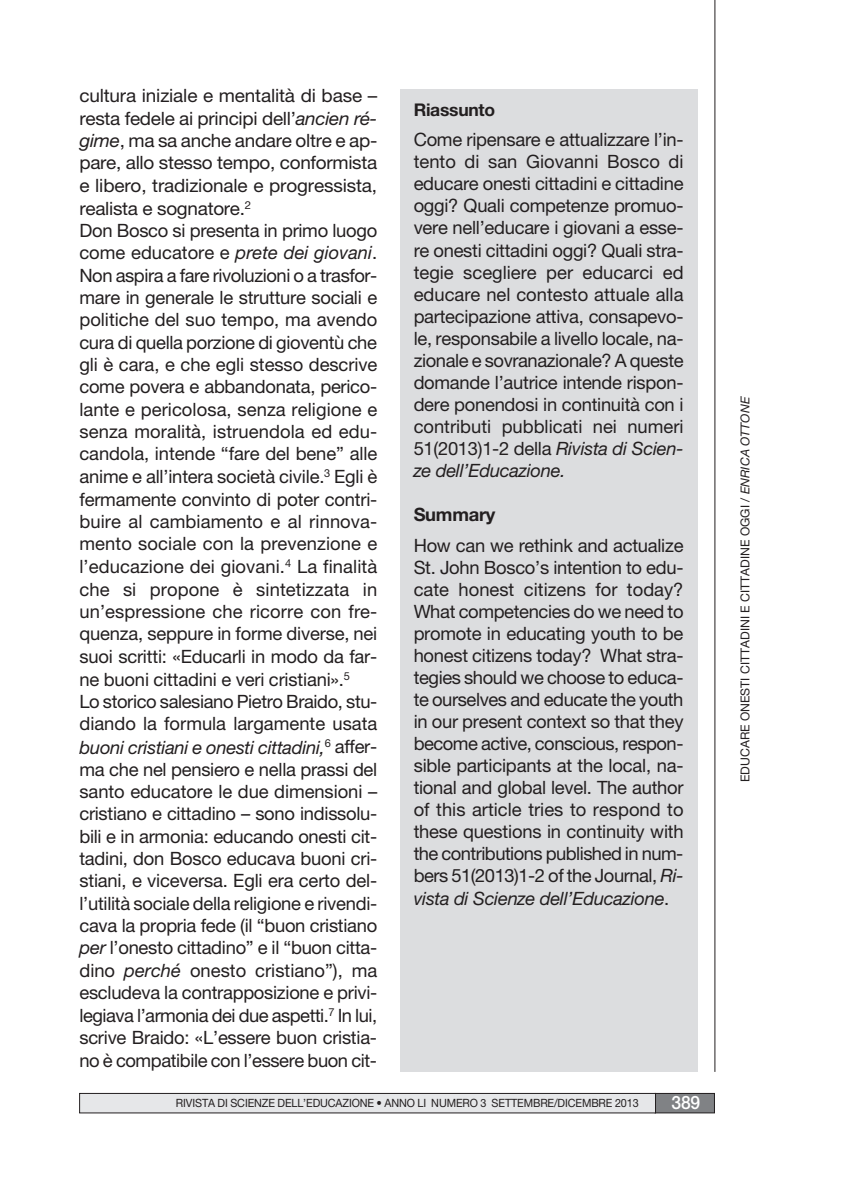
<style>
.page{position:relative;width:844px;height:1191px;background:#fff}
.page>*{position:absolute;margin:0;border:0;box-sizing:border-box;transform-origin:0 0}
.t1{font:18.38px/22.4px "Helvetica Neue LT Pro";letter-spacing:-.01em;color:#231f20}
.t2{font:500 18.38px "Helvetica Neue LT Pro";color:#fff;scale:.95 1}
.t3{font:700 17.5px "Helvetica Neue LT Pro";letter-spacing:-.015em;color:#231f20}
.t4{font:12.25px "Helvetica Neue LT Pro";color:#231f20}
.t5{font:11.38px "Helvetica Neue LT Pro";letter-spacing:-.01em;color:#231f20;scale:.95 1}
.s1{font-style:italic}
.s2{font-weight:700}
</style>
<div class="page">
<div style="left:399px;top:89px;width:298px;height:983px;background:#dcdddf"></div>
<div style="left:655px;top:1093px;width:59px;height:20px;background:#808285"></div>
<div style="left:654px;top:1093px;width:60px;height:20px;border:1px solid #231f20"></div>
<div style="left:80px;top:1093px;width:575px;height:20px;background:#e6e7e9"></div>
<div style="left:79px;top:1093px;width:576px;height:20px;border:1px solid #231f20"></div>
<hr style="left:714px;top:0;width:1px;height:1071px;background:#231f20">
<p class="t1" style="left:79px;top:86px;width:299px">cultura iniziale e mentalità di base – resta fedele ai principi dell’<span class="s1">ancien ré&shy;gime</span>, ma sa anche andare oltre e ap&shy;pare, allo stesso tempo, conformista e libero, tradizionale e progressista, realista e sognatore.<sup>2<br></sup>Don Bosco si presenta in primo luogo come educatore e <span class="s1">prete dei giovani</span>.<br>Non aspira a fare rivoluzioni o a trasfor&shy;mare in generale le strutture sociali e politiche del suo tempo, ma avendo cura di quella porzione di gioventù che gli è cara, e che egli stesso descrive come povera e abbandonata, perico&shy;lante e pericolosa, senza religione e senza moralità, istruendola ed edu&shy;candola, intende “fare del bene” alle anime e all’intera società civile.<sup>3</sup> Egli è fermamente convinto di poter contri&shy;buire al cambiamento e al rinnova&shy;mento sociale con la prevenzione e l’educazione dei giovani.<sup>4</sup> La finalità che si propone è sintetizzata in un’espressione che ricorre con fre&shy;quenza, seppure in forme diverse, nei suoi scritti: «Educarli in modo da far&shy;ne buoni cittadini e veri cristiani».<sup>5<br></sup>Lo storico salesiano Pietro Braido, stu&shy;diando la formula largamente usata <span class="s1">buoni cristiani e onesti cittadini,</span><sup>6</sup> affer&shy;ma che nel pensiero e nella prassi del santo educatore le due dimensioni – cristiano e cittadino – sono indissolu&shy;bili e in armonia: educando onesti cit&shy;tadini, don Bosco educava buoni cri&shy;stiani, e viceversa. Egli era certo del&shy;l’utilità sociale della religione e rivendi&shy;cava la propria fede (il “buon cristiano <span class="s1">per</span> l’onesto cittadino” e il “buon citta&shy;dino <span class="s1">perché</span> onesto cristiano”), ma escludeva la contrapposizione e privi&shy;legiava l’armonia dei due aspetti.<sup>7</sup> In lui, scrive Braido: «L’essere buon cristia&shy;no è compatibile con l’essere buon cit-</p>
<p class="t3" style="left:413px;top:103px;width:83px">Riassunto</p>
<p class="t1" style="left:413px;top:130px;width:271px;text-align:justify">Come ripensare e attualizzare l’in&shy;tento di san Giovanni Bosco di educare onesti cittadini e cittadine oggi? Quali competenze promuo&shy;vere nell’educare i giovani a esse&shy;re onesti cittadini oggi? Quali stra&shy;tegie scegliere per educarci ed educare nel contesto attuale alla partecipazione attiva, consapevo&shy;le, responsabile a livello locale, na&shy;zionale e sovranazionale? A queste domande l’autrice intende rispon&shy;dere ponendosi in continuità con i contributi pubblicati nei numeri 51(2013)1-2 della <span class="s1">Rivista di Scien&shy;ze dell’Educazione.</span></p>
<p class="t1" style="left:413px;top:501px;width:271px;line-height:30.4px"><span class="s2">Summary<br></span>How can we rethink and actualize</p>
<p class="t1" style="left:413px;top:558px;width:271px;text-align:justify">St. John Bosco’s intention to edu&shy;cate honest citizens for today?<br>What competencies do we need to promote in educating youth to be honest citizens today? What stra&shy;tegies should we choose to educa&shy;te ourselves and educate the youth in our present context so that they become active, conscious, respon&shy;sible participants at the local, na&shy;tional and global level. The author of this article tries to respond to these questions in continuity with the contributions published in num&shy;bers 51(2013)1-2 of the Journal, <span class="s1">Ri&shy;vista di Scienze dell’Educazione</span>.</p>
<p class="t5" style="left:176px;top:1098px;width:488px">RIVISTA DI SCIENZE DELL’EDUCAZIONE • ANNO LI NUMERO 3 SETTEMBRE/DICEMBRE 2013</p>
<p class="t2" style="left:671px;top:1096px;width:32px">389</p>
<p class="t4" style="left:740px;top:782px;width:387px;rotate:-90deg">EDUCARE ONESTI CITTADINI E CITTADINE OGGI / <span class="s1">ENRICA OTTONE</span></p>
</div>
